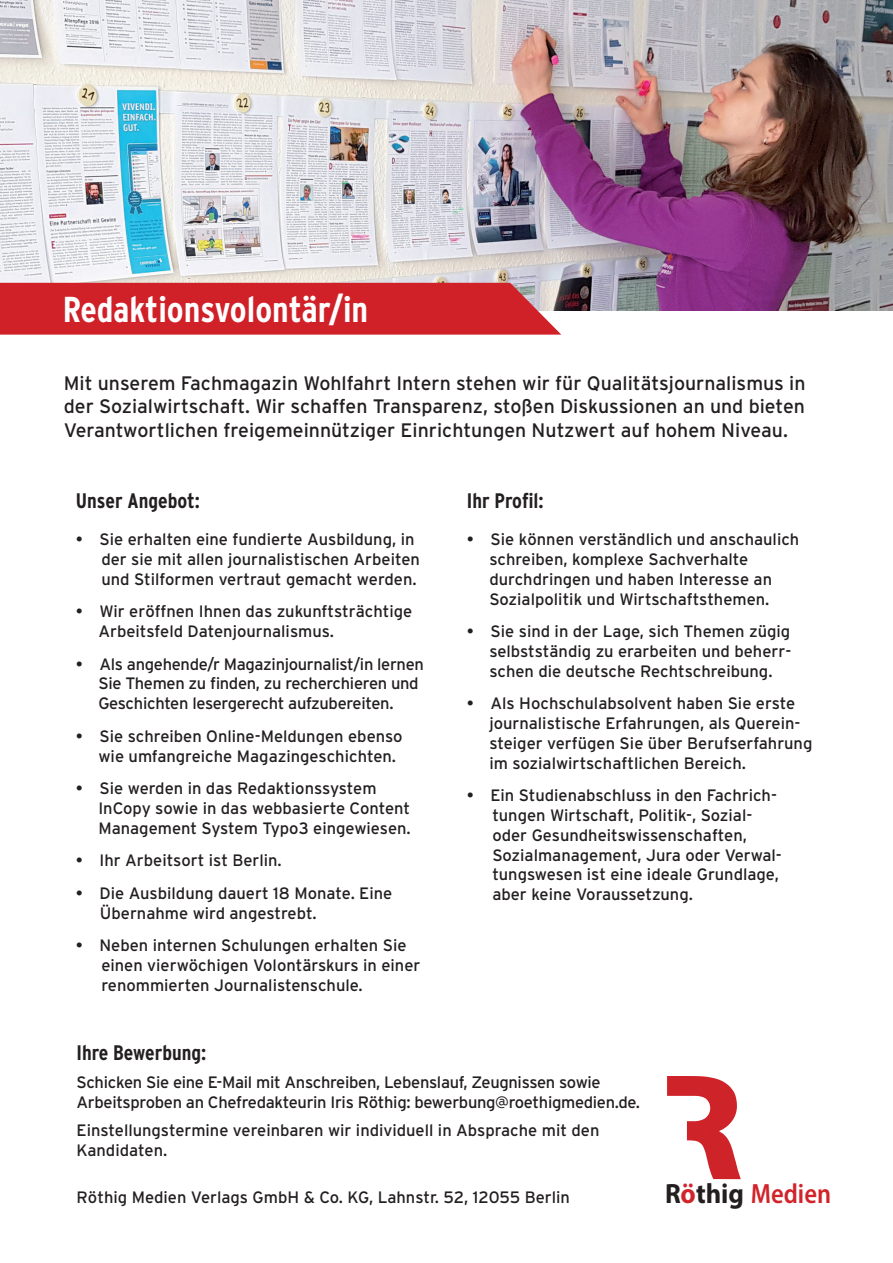
<style>
.page{position:relative;width:893px;height:1263px;background:#fff}
.page>*{position:absolute;margin:0;border:0;box-sizing:border-box;transform-origin:0 0}
.t1{font:700 condensed 36px "Interstate";color:#fff}
.t2{font:600 semi-condensed 27.9px "Myriad Pro";color:#d1232a;scale:.95 1}
.t3{font:700 condensed 21px "Interstate";color:#231f20}
.t4{font:19.5px/23.4px "Interstate";color:#231f20;text-align:justify}
.t5{font:16.5px/19.8px "Interstate";color:#231f20}
.t6{font:16.5px/19.8px "Interstate";letter-spacing:-.02em;color:#231f20}
.s1{font-weight:700;font-stretch:normal;color:#231f20}
.s2{font-weight:700;font-stretch:normal}
</style>
<div class="page">
<img style="left:0;top:0;width:893px;height:310px">
<div style="left:0;top:283px;width:561px;height:52px;background:#d02128"></div>
<svg style="left:667px;top:1076px;width:74px;height:103px"></svg>
<h1 class="t1" style="left:63px;top:289px;width:307px">Redaktionsvolontär/in</h1>
<p class="t4" style="left:64px;top:371px;width:743px">Mit unserem Fachmagazin Wohlfahrt Intern stehen wir für Qualitätsjournalismus in der Sozialwirtschaft. Wir schaffen Transparenz, stoßen Diskussionen an und bieten Verantwortlichen freigemeinnütziger Einrichtungen Nutzwert auf hohem Niveau.</p>
<p class="t3" style="left:76px;top:489px;width:126px">Unser Angebot:</p>
<p class="t5" style="left:101px;top:529px;width:320px;text-indent:-25px">• Sie erhalten eine fundierte Ausbildung, in der sie mit allen journalistischen Arbeiten und Stilformen vertraut gemacht werden.</p>
<p class="t5" style="left:98px;top:601px;width:315px;text-indent:-23px">• Wir eröffnen Ihnen das zukunftsträchtige<br>Arbeitsfeld Datenjournalismus.</p>
<p class="t6" style="left:98px;top:654px;width:327px;text-indent:-23px">• Als angehende/r Magazinjournalist/in lernen<br>Sie Themen zu finden, zu recherchieren und<br>Geschichten lesergerecht aufzubereiten.</p>
<p class="t5" style="left:98px;top:726px;width:306px;text-indent:-23px">• Sie schreiben Online-Meldungen ebenso wie umfangreiche Magazingeschichten.</p>
<p class="t5" style="left:98px;top:778px;width:314px;text-indent:-23px">• Sie werden in das Redaktionssystem<br>InCopy sowie in das webbasierte Content<br>Management System Typo3 eingewiesen.</p>
<p class="t5" style="left:76px;top:850px;width:207px">• Ihr Arbeitsort ist Berlin.</p>
<p class="t5" style="left:100px;top:883px;width:294px;text-indent:-24px">• Die Ausbildung dauert 18 Monate. Eine<br>Übernahme wird angestrebt.</p>
<p class="t5" style="left:101px;top:935px;width:321px;text-indent:-25px">• Neben internen Schulungen erhalten Sie einen vierwöchigen Volontärskurs in einer renommierten Journalistenschule.</p>
<p class="t3" style="left:467px;top:489px;width:78px">Ihr Profil:</p>
<p class="t5" style="left:489px;top:529px;width:311px;text-indent:-23px">• Sie können verständlich und anschaulich schreiben, komplexe Sachverhalte durchdringen und haben Interesse an Sozialpolitik und Wirtschaftsthemen.</p>
<p class="t5" style="left:489px;top:621px;width:303px;text-align:justify;text-indent:-23px">• Sie sind in der Lage, sich Themen zügig selbstständig zu erarbeiten und beherr&shy;schen die deutsche Rechtschreibung.</p>
<p class="t5" style="left:489px;top:693px;width:325px;text-indent:-23px">• Als Hochschulabsolvent haben Sie erste journalistische Erfahrungen, als Querein&shy;steiger verfügen Sie über Berufserfahrung im sozialwirtschaftlichen Bereich.</p>
<p class="t5" style="left:492px;top:785px;width:291px;text-indent:-25px">• Ein Studienabschluss in den Fachrich&shy;tungen Wirtschaft, Politik-, Sozial&shy;oder Gesundheitswissenschaften, Sozialmanagement, Jura oder Verwal&shy;tungswesen ist eine ideale Grundlage, aber keine Voraussetzung.</p>
<p class="t3" style="left:77px;top:1041px;width:131px">Ihre Bewerbung:</p>
<p class="t6" style="left:77px;top:1072px;width:565px">Schicken Sie eine E-Mail mit Anschreiben, Lebenslauf, Zeugnissen sowie<br>Arbeitsproben an Chefredakteurin Iris Röthig: bewerbung@roethigmedien.de.</p>
<p class="t5" style="left:77px;top:1120px;width:524px">Einstellungstermine vereinbaren wir individuell in Absprache mit den<br>Kandidaten.</p>
<p class="t5" style="left:77px;top:1187px;width:495px">Röthig Medien Verlags GmbH &amp; Co. KG, Lahnstr. 52, 12055 Berlin</p>
<h2 class="t2" style="left:665px;top:1178px;width:176px"><span class="s1">R</span><span class="s2">ö</span><span class="s1">thig</span> Medien</h2>
</div>
